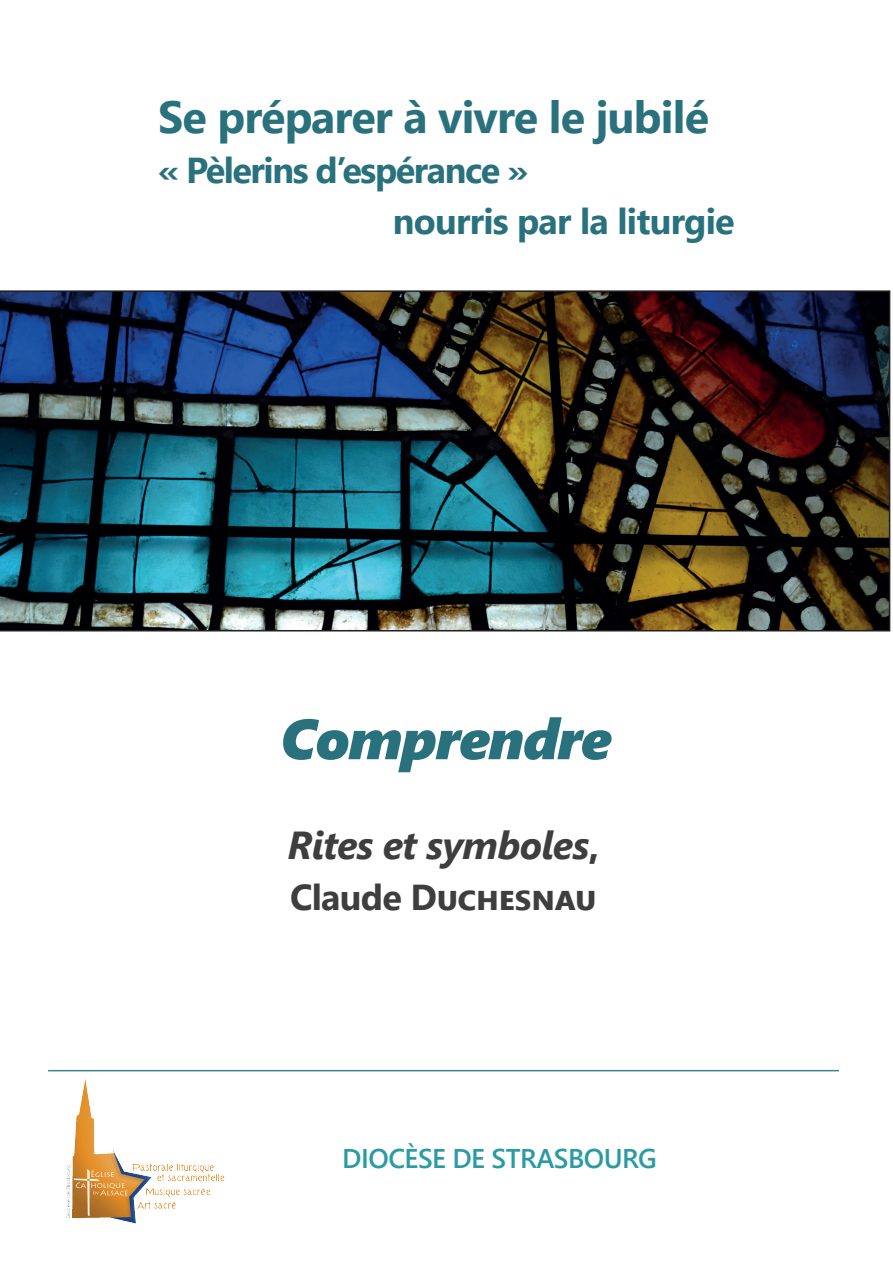
<style>
.page{position:relative;width:893px;height:1263px;background:#fff}
.page>*{position:absolute;margin:0;border:0;box-sizing:border-box;transform-origin:0 0}
.t1{font:italic 56.7px "Segoe UI Black";letter-spacing:-.02em;color:#29717d}
.t2{font:700 45px "Segoe UI";letter-spacing:-.02em;color:#29717d}
.t3{font:italic 700 39px "Segoe UI";letter-spacing:-.02em;color:#3e3e3f}
.t4{font:700 36px/50.6px "Segoe UI";letter-spacing:-.03em;color:#29717d}
.t5{font:700 36px "Segoe UI";letter-spacing:-.02em;color:#3e3e3f}
.t6{font:600 27px "Segoe UI";letter-spacing:-.02em;color:#2b9ba3}
.s1{font-style:normal}
</style>
<div class="page">
<img style="left:0;top:290px;width:890px;height:341px">
<hr style="left:48px;top:1070px;width:791px;height:1px;background:#056774">
<img style="left:66px;top:1079px;width:159px;height:145px">
<p class="t2" style="left:158px;top:74px;width:552px">Se préparer à vivre le jubilé</p>
<p class="t4" style="left:393px;top:142px;width:344px;text-indent:-235px">« Pèlerins d’espérance »<br>nourris par la liturgie</p>
<h1 class="t1" style="left:281px;top:696px;width:332px">Comprendre</h1>
<p class="t3" style="left:288px;top:808px;width:313px">Rites et symboles<span class="s1">,</span></p>
<p class="t5" style="left:290px;top:863px;width:308px">Claude Duchesnau</p>
<p class="t6" style="left:342px;top:1133px;width:316px">DIOCÈSE DE STRASBOURG</p>
</div>
